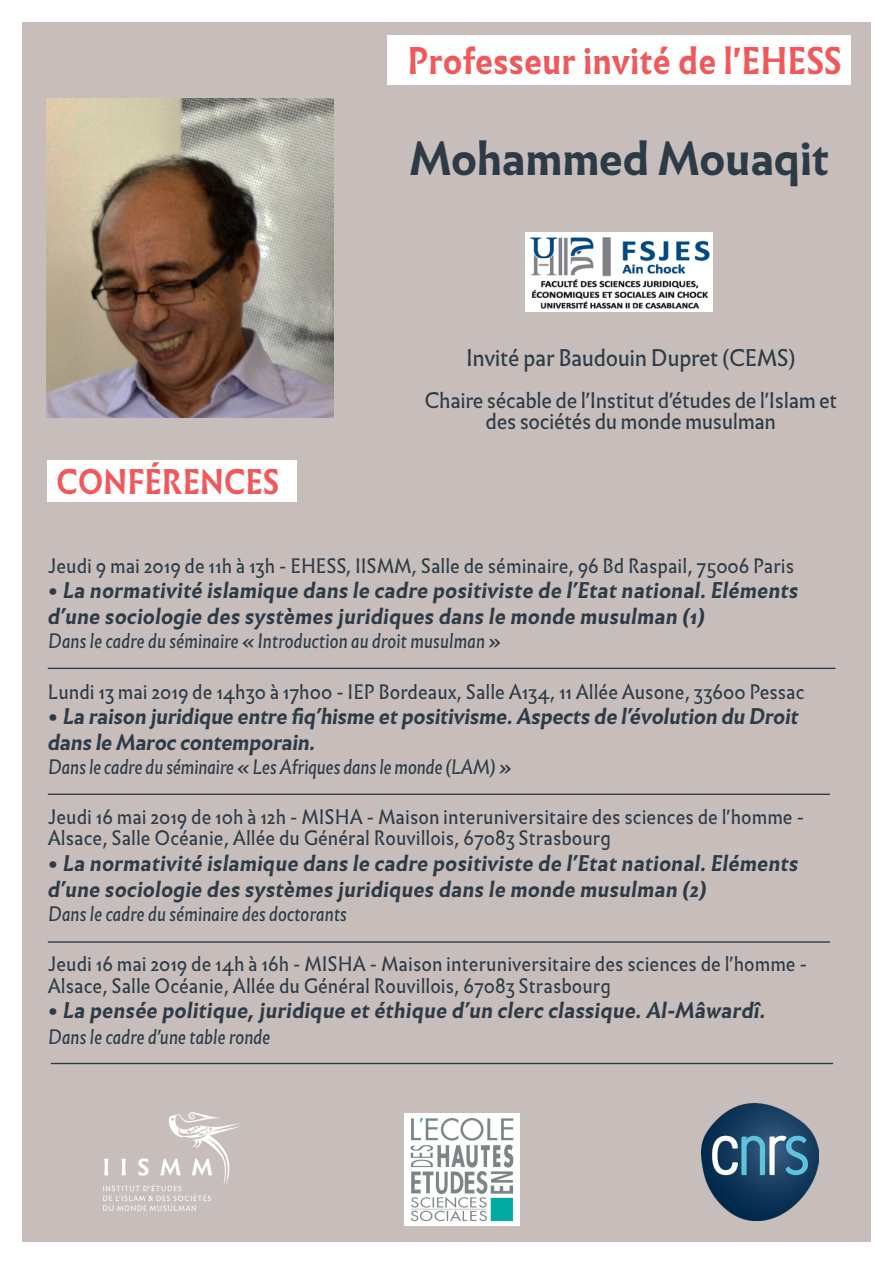
<style>
.page{position:relative;width:893px;height:1263px;background:#fff}
.page>*{position:absolute;margin:0;border:0;box-sizing:border-box;transform-origin:0 0}
.t1{font:700 45px "Infini";letter-spacing:-.02em;color:#2d3b47}
.t2{font:700 36px "Infini";color:#f0595b;scale:.9 1}
.t3{font:700 33.3px "Infini";color:#f0595b;scale:.9 1}
.t4{font:22.5px "Infini";letter-spacing:-.02em;color:#2d3b47}
.t5{font:21.15px/25.7px "Infini infini gras Italic";color:#2d3b47;scale:.95 1}
.t6{font:21.15px/25.7px "Infini infini gras Italic";letter-spacing:-.02em;color:#2d3b47;scale:.95 1}
.t7{font:21px/21px "Infini";letter-spacing:-.02em;color:#2d3b47;text-align:center}
.t8{font:19.5px/21px "Infini";color:#2d3b47;scale:.95 1}
.t9{font:italic 19.5px "Infini";letter-spacing:-.01em;color:#2d3b47;scale:.95 1}
.s1{font-family:"Infini";font-size:22.05px}
</style>
<div class="page">
<div style="left:22px;top:22px;width:849px;height:1219px;background:#c7bebc"></div>
<div style="left:387px;top:35px;width:464px;height:50px;background:#fff"></div>
<div style="left:47px;top:460px;width:249px;height:42px;background:#fff"></div>
<hr style="left:48px;top:668px;width:787px;height:1px;background:#2d3b47">
<hr style="left:48px;top:793px;width:782px;height:2px;background:#2d3b47">
<hr style="left:48px;top:941px;width:782px;height:2px;background:#2d3b47">
<img style="left:405px;top:1114px;width:115px;height:111px">
<img style="left:701px;top:1103px;width:117px;height:117px">
<img style="left:525px;top:233px;width:188px;height:78px">
<hr style="left:51px;top:1063px;width:782px;height:1px;background:#2d3b47">
<img style="left:47px;top:99px;width:286px;height:318px">
<img style="left:103px;top:1112px;width:137px;height:99px">
<p class="t2" style="left:408px;top:33px;width:484px">Professeur invité de l'EHESS</p>
<p class="t1" style="left:409px;top:123px;width:422px">Mohammed Mouaqit</p>
<p class="t3" style="left:56px;top:455px;width:250px">CONFÉRENCES</p>
<p class="t4" style="left:466px;top:341px;width:331px">Invité par Baudouin Dupret (CEMS)</p>
<p class="t7" style="left:424px;top:389px;width:414px">Chaire sécable de l'Institut d'études de l'Islam et des sociétés du monde musulman</p>
<p class="t8" style="left:48px;top:554px;width:787px">Jeudi 9 mai 2019 de 11h à 13h - EHESS, IISMM, Salle de séminaire, 96 Bd Raspail, 75006 Paris</p>
<p class="t5" style="left:48px;top:578px;width:792px"><span class="s1">•</span> La normativité islamique dans le cadre positiviste de l’Etat national. Eléments d’une sociologie des systèmes juridiques dans le monde musulman (1)</p>
<p class="t9" style="left:48px;top:626px;width:478px">Dans le cadre du séminaire « Introduction au droit musulman »</p>
<p class="t8" style="left:48px;top:680px;width:798px">Lundi 13 mai 2019 de 14h30 à 17h00 - IEP Bordeaux, Salle A134, 11 Allée Ausone, 33600 Pessac</p>
<p class="t6" style="left:48px;top:704px;width:792px"><span class="s1">•</span> La raison juridique entre fiq’hisme et positivisme. Aspects de l’évolution du Droit dans le Maroc contemporain.</p>
<p class="t9" style="left:48px;top:752px;width:489px">Dans le cadre du séminaire « Les Afriques dans le monde (LAM) »</p>
<p class="t8" style="left:48px;top:806px;width:798px">Jeudi 16 mai 2019 de 10h à 12h - MISHA - Maison interuniversitaire des sciences de l'homme -<br>Alsace, Salle Océanie, Allée du Général Rouvillois, 67083 Strasbourg</p>
<p class="t5" style="left:48px;top:851px;width:792px"><span class="s1">•</span> La normativité islamique dans le cadre positiviste de l’Etat national. Eléments d’une sociologie des systèmes juridiques dans le monde musulman (2)</p>
<p class="t9" style="left:48px;top:899px;width:316px">Dans le cadre du séminaire des doctorants</p>
<p class="t8" style="left:48px;top:952px;width:801px">Jeudi 16 mai 2019 de 14h à 16h - MISHA - Maison interuniversitaire des sciences de l'homme -<br>Alsace, Salle Océanie, Allée du Général Rouvillois, 67083 Strasbourg</p>
<p class="t5" style="left:48px;top:998px;width:757px"><span class="s1">•</span> La pensée politique, juridique et éthique d’un clerc classique. Al-Mâwardî.</p>
<p class="t9" style="left:48px;top:1022px;width:235px">Dans le cadre d'une table ronde</p>
</div>
